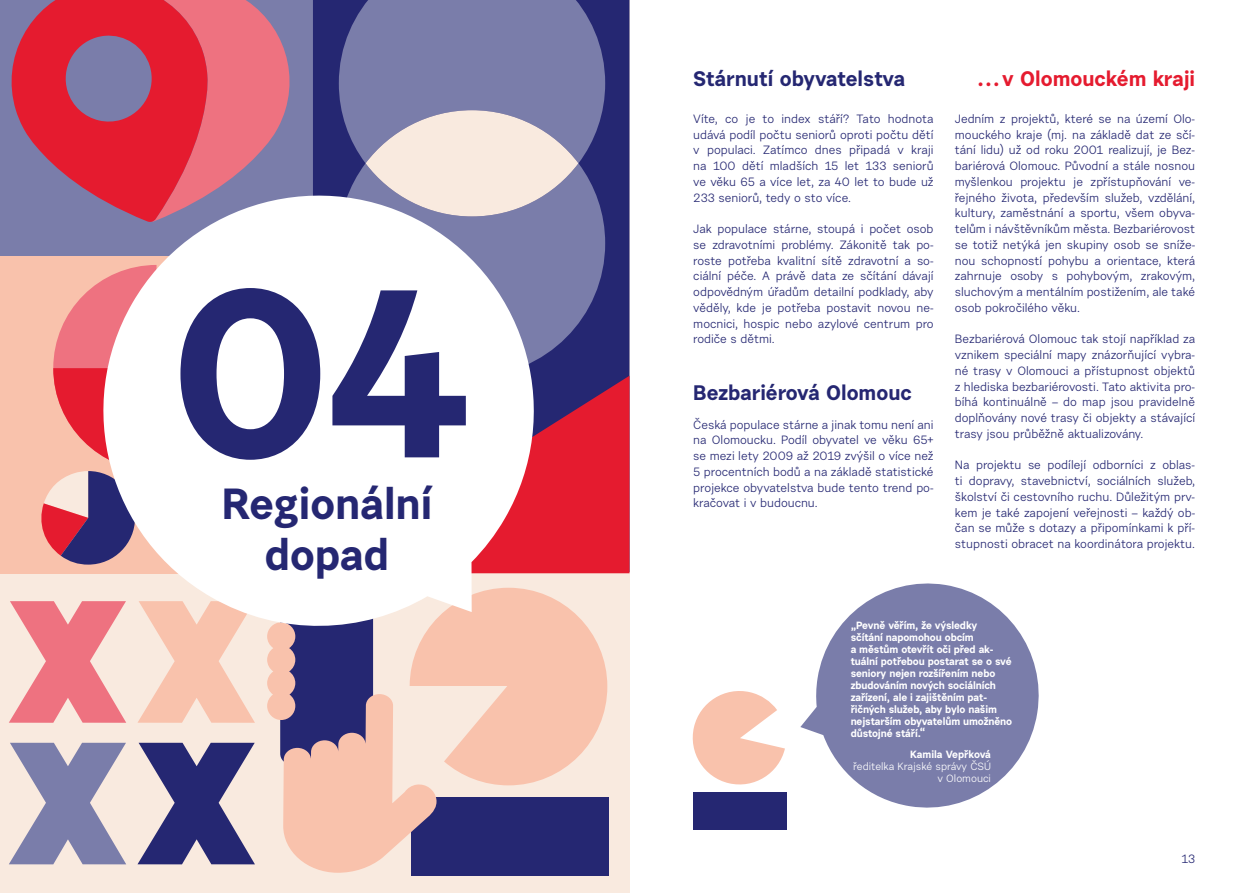
<style>
.page{position:relative;width:1259px;height:893px;background:#fff}
.page>*{position:absolute;margin:0;border:0;box-sizing:border-box;transform-origin:0 0}
.t1{font:700 238.5px "Urban Grotesk Re Bo";color:#252772}
.t2{font:700 43.5px/50.8px "Urban Grotesk Re Bo";color:#252772;text-align:center}
.t3{font:700 21px "Urban Grotesk Re Bo";color:#252772}
.t4{font:700 21px "Urban Grotesk Re Bo";color:#e51b2f}
.t5{font:12px/15.8px "Urban Grotesk Re Bo";color:#252772;text-align:justify}
.t6{font:700 10.5px/12px "Urban Grotesk Re Bo";letter-spacing:-.01em;color:#fff}
.t7{font:10.5px/12px "Urban Grotesk Re Bo";color:#fff;text-align:right}
</style>
<div class="page">
<div style="left:693px;top:792px;width:94px;height:37px;background:#252772"></div>
<svg style="left:692px;top:691px;width:93px;height:94px"></svg>
<svg style="left:800px;top:583px;width:239px;height:225px;fill:#7a7daa"></svg>
<div style="left:1px;top:572px;width:628px;height:321px;background:#f9eadf"></div>
<div style="left:411px;top:797px;width:197px;height:78px;background:#252772"></div>
<svg style="left:267px;top:605px;width:340px;height:268px"></svg>
<svg style="left:9px;top:601px;width:117px;height:122px"></svg>
<svg style="left:137px;top:637px;width:118px;height:86px"></svg>
<svg style="left:9px;top:743px;width:117px;height:121px"></svg>
<svg style="left:137px;top:743px;width:118px;height:121px"></svg>
<div style="left:0;top:0;width:323px;height:256px;background:#7a7daa"></div>
<svg style="left:208px;top:0;width:82px;height:165px"></svg>
<svg style="left:11px;top:0;width:197px;height:181px;fill:#e51b2f"></svg>
<div style="left:0;top:256px;width:313px;height:317px;background:#f9c2ac"></div>
<div style="left:313px;top:0;width:316px;height:376px;background:#252772"></div>
<svg style="left:41px;top:308px;width:32px;height:254px"></svg>
<svg style="left:564px;top:376px;width:65px;height:197px;background:#d01c35"></svg>
<svg style="left:339px;top:163px;width:266px;height:213px;background:#575a93"></svg>
<svg style="left:339px;top:0;width:266px;height:163px;background:#7275a5"></svg>
<div style="left:365px;top:110px;width:213px;height:106px;background:#f9eadf;border-radius:50%"></div>
<svg style="left:73px;top:165px;width:491px;height:472px;fill:#fff"></svg>
<h1 class="t1" style="left:170px;top:221px;width:299px">04</h1>
<h2 class="t2" style="left:222px;top:477px;width:212px">Regionální dopad</h2>
<h3 class="t3" style="left:693px;top:65px;width:213px">Stárnutí obyvatelstva</h3>
<h3 class="t4" style="left:977px;top:65px;width:219px">…v Olomouckém kraji</h3>
<p class="t5" style="left:693px;top:111px;width:242px">Víte, co je to index stáří? Tato hodnota udává podíl počtu seniorů oproti počtu dětí v populaci. Zatímco dnes připadá v kraji na 100 dětí mladších 15 let 133 seniorů ve věku 65 a více let, za 40 let to bude už 233 seniorů, tedy o sto více.</p>
<p class="t5" style="left:693px;top:221px;width:242px">Jak populace stárne, stoupá i počet osob se zdravotními problémy. Zákonitě tak po&shy;roste potřeba kvalitní sítě zdravotní a so&shy;ciální péče. A právě data ze sčítání dávají odpovědným úřadům detailní podklady, aby věděly, kde je potřeba postavit novou ne&shy;mocnici, hospic nebo azylové centrum pro rodiče s dětmi.</p>
<p class="t5" style="left:955px;top:111px;width:242px">Jedním z projektů, které se na území Olo&shy;mouckého kraje (mj. na základě dat ze sčí&shy;tání lidu) už od roku 2001 realizují, je Bez&shy;bariérová Olomouc. Původní a stále nosnou myšlenkou projektu je zpřístupňování ve&shy;řejného života, především služeb, vzdělání, kultury, zaměstnání a sportu, všem obyva&shy;telům i návštěvníkům města. Bezbariérovost se totiž netýká jen skupiny osob se sníže&shy;nou schopností pohybu a orientace, která zahrnuje osoby s pohybovým, zrakovým, sluchovým a mentálním postižením, ale také osob pokročilého věku.</p>
<p class="t5" style="left:955px;top:331px;width:242px">Bezbariérová Olomouc tak stojí například za vznikem speciální mapy znázorňující vybra&shy;né trasy v Olomouci a přístupnost objektů z hlediska bezbariérovosti. Tato aktivita pro&shy;bíhá kontinuálně – do map jsou pravidelně doplňovány nové trasy či objekty a stávající trasy jsou průběžně aktualizovány.</p>
<p class="t5" style="left:955px;top:457px;width:242px">Na projektu se podílejí odborníci z oblas&shy;ti dopravy, stavebnictví, sociálních služeb, školství či cestovního ruchu. Důležitým prv&shy;kem je také zapojení veřejnosti – každý ob&shy;čan se může s dotazy a připomínkami k pří&shy;stupnosti obracet na koordinátora projektu.</p>
<h3 class="t3" style="left:693px;top:379px;width:220px">Bezbariérová Olomouc</h3>
<p class="t5" style="left:693px;top:416px;width:242px">Česká populace stárne a jinak tomu není ani na Olomoucku. Podíl obyvatel ve věku 65+ se mezi lety 2009 až 2019 zvýšil o více než 5 procentních bodů a na základě statistické projekce obyvatelstva bude tento trend po&shy;kračovat i v budoucnu.</p>
<p class="t6" style="left:850px;top:619px;width:163px">„Pevně věřím, že výsledky sčítání napomohou obcím<br>a městům otevřít oči před ak&shy;tuální potřebou postarat se o své seniory nejen rozšířením nebo zbudováním nových sociálních zařízení, ale i zajištěním pat&shy;řičných služeb, aby bylo našim nejstarším obyvatelům umožněno důstojné stáří.“</p>
<p class="t6" style="left:910px;top:748px;width:82px">Kamila Vepřková</p>
<p class="t7" style="left:853px;top:760px;width:139px">ředitelka Krajské správy ČSÚ v Olomouci</p>
<p class="t5" style="left:1181px;top:851px;width:15px">13</p>
</div>
